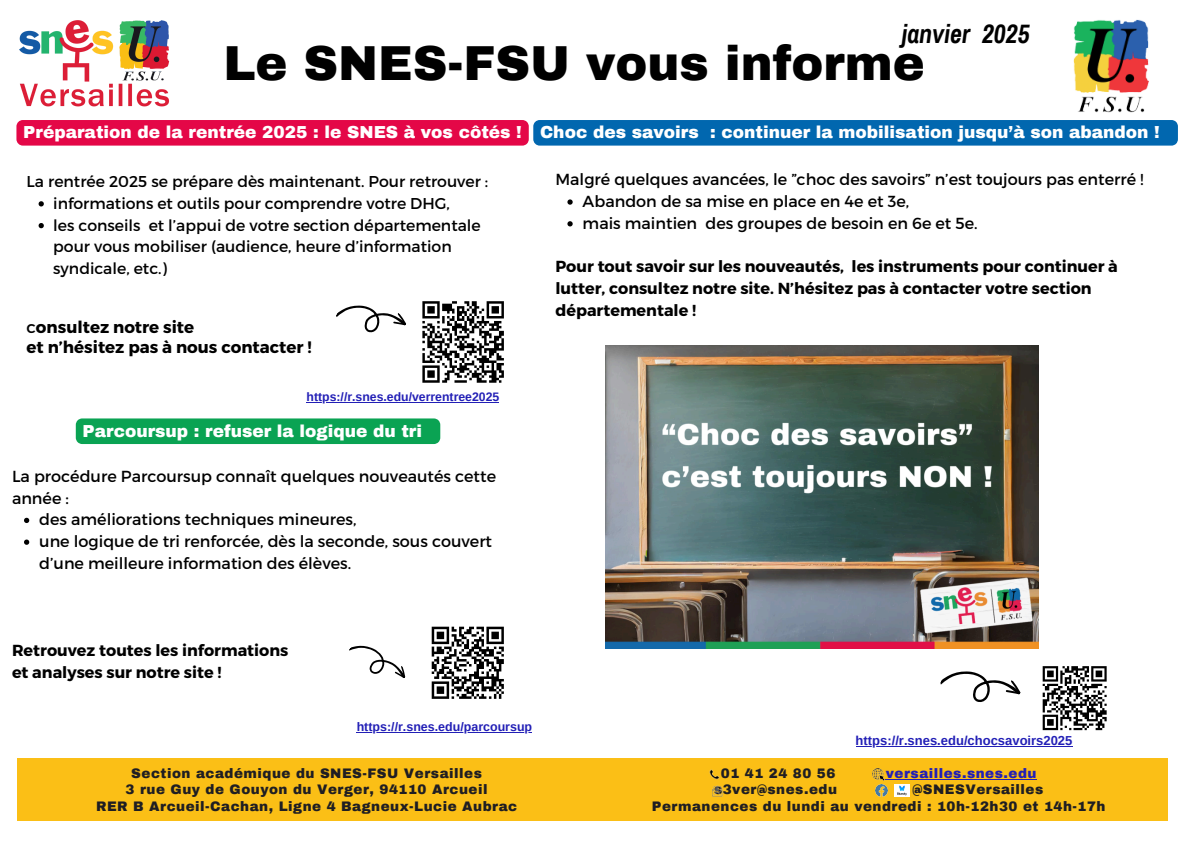
<style>
.page{position:relative;width:1191px;height:843px;background:#fff}
.page>*{position:absolute;margin:0;border:0;box-sizing:border-box;transform-origin:0 0}
.t1{font:900 48px "Archivo";color:#000}
.t2{font:italic 700 26px "Archivo Narrow";color:#000}
.t3{font:900 17px "Archivo";color:#fff}
.t4{font:700 16.7px "Montserrat";color:#000}
.t5{font:16px/21.8px "Montserrat";color:#000}
.t6{font:700 16px/21.8px "Montserrat";color:#000}
.t7{font:15.7px/21.8px "Montserrat";color:#000}
.t8{font:900 13.5px "Archivo";letter-spacing:.035em;color:#1f1e23}
.t9{font:900 13.5px "Archivo";letter-spacing:.035em;color:#221fb6}
.t10{font:700 13px "Arimo";color:#221fb6}
.t11{font:700 12.4px "Arimo";color:#221fb6}
.t12{font:700 12.3px "Arimo";color:#221fb6}
.s1{font-weight:400}
</style>
<div class="page">
<img style="left:19px;top:20px;width:151px;height:87px">
<img style="left:1073px;top:20px;width:74px;height:93px">
<div style="left:18px;top:758px;width:577px;height:63px;background:#fbbf16"></div>
<div style="left:589px;top:758px;width:578px;height:63px;background:#fbbf16"></div>
<hr style="left:885px;top:778px;width:151px;height:1px;background:#221fb6">
<svg style="left:709px;top:769px;width:14px;height:28px"></svg>
<svg style="left:872px;top:768px;width:14px;height:27px"></svg>
<svg style="left:940px;top:671px;width:81px;height:31px"></svg>
<svg style="left:336px;top:305px;width:70px;height:28px"></svg>
<svg style="left:24px;top:517px;width:5px;height:6px"></svg>
<svg style="left:24px;top:539px;width:5px;height:5px"></svg>
<svg style="left:422px;top:301px;width:82px;height:82px"></svg>
<svg style="left:431px;top:626px;width:73px;height:73px"></svg>
<svg style="left:349px;top:645px;width:57px;height:33px"></svg>
<hr style="left:855px;top:746px;width:217px;height:1px;background:#221fb6">
<svg style="left:1042px;top:666px;width:65px;height:65px"></svg>
<img style="left:606px;top:346px;width:432px;height:302px">
<img style="left:894px;top:784px;width:15px;height:11px">
<svg style="left:567px;top:199px;width:5px;height:6px"></svg>
<svg style="left:567px;top:221px;width:5px;height:5px"></svg>
<svg style="left:16px;top:120px;width:1161px;height:25px;background:#663d81"></svg>
<div style="left:76px;top:418px;width:364px;height:26px;background:#0aa353"></div>
<hr style="left:306px;top:402px;width:193px;height:1px;background:#221fb6">
<hr style="left:356px;top:731px;width:176px;height:1px;background:#221fb6">
<svg style="left:39px;top:201px;width:5px;height:5px"></svg>
<svg style="left:39px;top:223px;width:5px;height:5px"></svg>
<p class="t2" style="left:901px;top:20px;width:130px">janvier 2025</p>
<h3 class="t1" style="left:223px;top:38px;width:703px">Le SNES-FSU vous informe</h3>
<h4 class="t3" style="left:23px;top:123px;width:500px">Préparation de la rentrée 2025 : le SNES à vos côtés !</h4>
<p class="t3" style="left:540px;top:123px;width:621px">Choc des savoirs : continuer la mobilisation jusqu’à son abandon !</p>
<h4 class="t7" style="left:27px;top:170px;width:463px">La rentrée 2025 se prépare dès maintenant. Pour retrouver :</h4>
<p class="t7" style="left:53px;top:191px;width:398px">informations et outils pour comprendre votre DHG,</p>
<p class="t7" style="left:53px;top:213px;width:429px">les conseils et l’appui de votre section départementale pour vous mobiliser (audience, heure d’information syndicale, etc.)</p>
<h3 class="t4" style="left:27px;top:316px;width:169px"><span class="s1">c</span>onsultez notre site</h3>
<p class="t4" style="left:27px;top:336px;width:286px">et n’hésitez pas à nous contacter !</p>
<p class="t12" style="left:306px;top:390px;width:194px">https://r.snes.edu/verrentree2025</p>
<p class="t3" style="left:83px;top:422px;width:341px">Parcoursup : refuser la logique du tri</p>
<h4 class="t5" style="left:12px;top:464px;width:485px">La procédure Parcoursup connaît quelques nouveautés cette année :</h4>
<p class="t5" style="left:39px;top:507px;width:319px">des améliorations techniques mineures,</p>
<p class="t5" style="left:39px;top:529px;width:454px">une logique de tri renforcée, dès la seconde, sous couvert d’une meilleure information des élèves.</p>
<p class="t5" style="left:555px;top:168px;width:589px">Malgré quelques avancées, le ”choc des savoirs” n’est toujours pas enterré !</p>
<p class="t5" style="left:582px;top:189px;width:328px">Abandon de sa mise en place en 4e et 3e,</p>
<h5 class="t5" style="left:582px;top:211px;width:396px">mais maintien des groupes de besoin en 6e et 5e.</h5>
<h4 class="t6" style="left:555px;top:255px;width:564px">Pour tout savoir sur les nouveautés, les instruments pour continuer à lutter, consultez notre site. N’hésitez pas à contacter votre section départementale !</h4>
<h4 class="t6" style="left:12px;top:638px;width:278px">Retrouvez toutes les informations et analyses sur notre site !</h4>
<h5 class="t11" style="left:356px;top:719px;width:177px">https://r.snes.edu/parcoursup</h5>
<p class="t8" style="left:131px;top:765px;width:352px">Section académique du SNES-FSU Versailles</p>
<h2 class="t8" style="left:126px;top:782px;width:363px">3 rue Guy de Gouyon du Verger, 94110 Arcueil</h2>
<h1 class="t8" style="left:96px;top:798px;width:422px">RER B Arcueil-Cachan, Ligne 4 Bagneux-Lucie Aubrac</h1>
<h3 class="t10" style="left:855px;top:733px;width:218px">https://r.snes.edu/chocsavoirs2025</h3>
<p class="t8" style="left:720px;top:765px;width:116px">01 41 24 80 56</p>
<p class="t9" style="left:885px;top:765px;width:152px">versailles.snes.edu</p>
<h4 class="t8" style="left:714px;top:782px;width:124px">s3ver@snes.edu</h4>
<h4 class="t8" style="left:912px;top:782px;width:132px">@SNESVersailles</h4>
<h4 class="t8" style="left:651px;top:798px;width:455px">Permanences du lundi au vendredi : 10h-12h30 et 14h-17h</h4>
</div>
